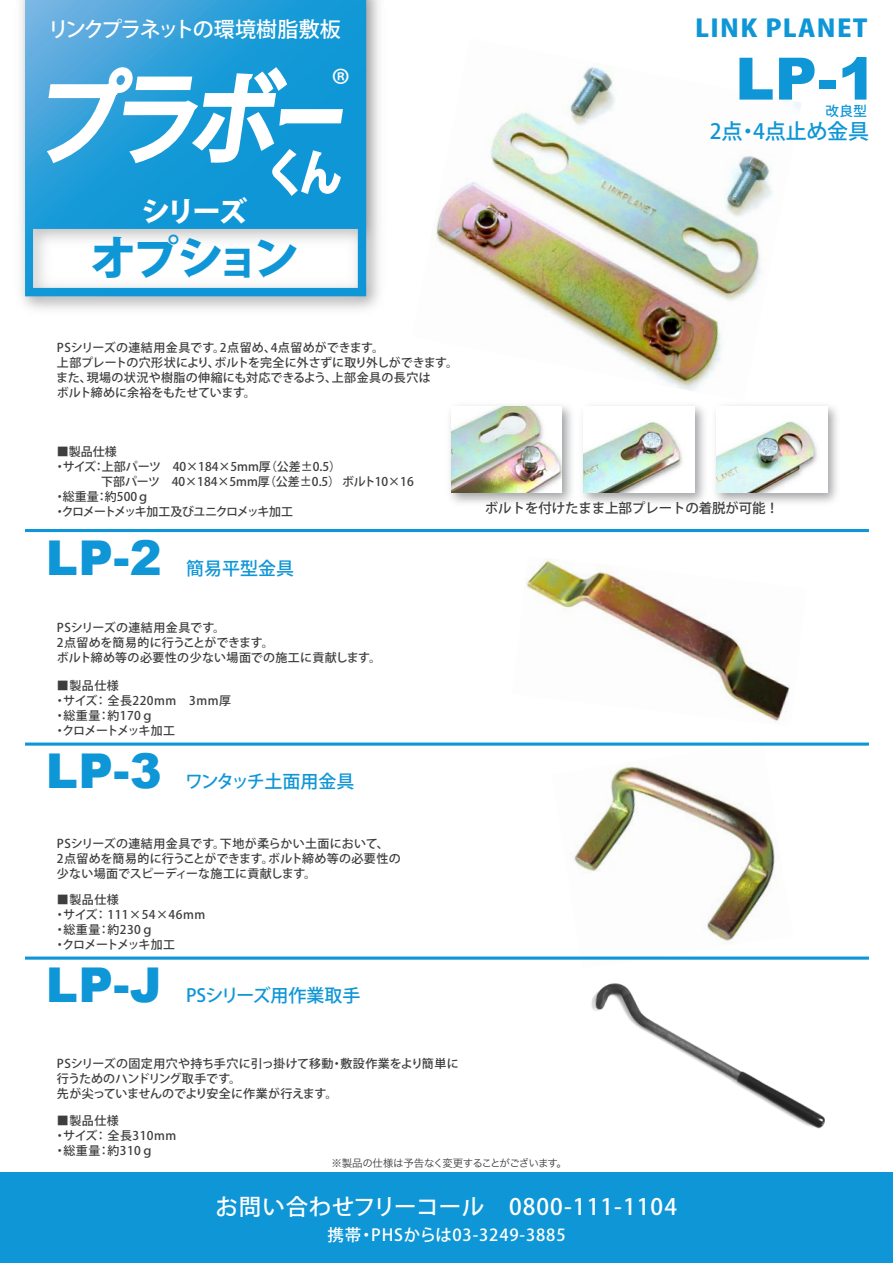
<style>
.page{position:relative;width:893px;height:1263px;background:#fff}
.page>*{position:absolute;margin:0;border:0;box-sizing:border-box;transform-origin:0 0}
.t1{font:italic 500 98.1px "Koz Go Pr 6 N";color:#fff;scale:.9 1}
.t2{font:900 58.5px "Arial";color:#0e96d6}
.t3{font:900 48px "Arial";color:#0e96d6}
.t4{font:800 46.5px "Koz Go Pr 6 N";letter-spacing:-.135em;color:#0e96d6}
.t5{font:42px "Koz Go Pro";color:#fff}
.t6{font:800 28.5px "Koz Go Pr 6 N";color:#fff}
.t7{font:800 24px "Koz Go Pro";letter-spacing:.05em;color:#0e96d6;scale:1.1 1}
.t8{font:500 22.5px "Koz Go Pr 6 N";letter-spacing:.04em;color:#fff}
.t9{font:500 21px "Koz Go Pr 6 N";letter-spacing:-.08em;color:#fff}
.t10{font:500 21px "Koz Go Pro";color:#0e96d6}
.t11{font:500 18px "Koz Go Pro";color:#0e96d6}
.t12{font:500 18px "Koz Go Pro";letter-spacing:-.03em;color:#0e96d6}
.t13{font:500 16.5px "Koz Go Pr 6 N";letter-spacing:.05em;color:#fff}
.t14{font:500 13.5px "Koz Go Pr 6 N";letter-spacing:-.01em;color:#3e3e3f}
.t15{font:500 13.5px "Koz Go Pr 6 N";color:#0e96d6}
.t16{font:500 12px/15px "Koz Go Pr 6 N";color:#3e3e3f}
.t17{font:500 12px/15px "Koz Go Pr 6 N";letter-spacing:.02em;color:#3e3e3f}
.t18{font:500 12px/15px "Koz Go Pr 6 N";letter-spacing:.04em;color:#3e3e3f}
.t19{font:10.5px "Hira Kaku Pro N W3";letter-spacing:-.08em;color:#3e3e3f}
</style>
<div class="page">
<img style="left:574px;top:766px;width:201px;height:179px">
<img style="left:526px;top:560px;width:264px;height:161px">
<img style="left:591px;top:983px;width:234px;height:146px">
<div style="left:0;top:1173px;width:893px;height:90px;background:#0e96d6"></div>
<img style="left:21px;top:0;width:358px;height:309px">
<svg style="left:25px;top:0;width:341px;height:296px"></svg>
<svg style="left:33px;top:229px;width:325px;height:59px"></svg>
<svg style="left:36px;top:64px;width:310px;height:134px"></svg>
<img style="left:436px;top:67px;width:365px;height:324px">
<hr style="left:25px;top:529px;width:844px;height:3px;background:#0e96d6">
<svg style="left:25px;top:742px;width:844px;height:4px"></svg>
<svg style="left:25px;top:956px;width:844px;height:4px"></svg>
<img style="left:730px;top:405px;width:107px;height:98px">
<img style="left:730px;top:407px;width:97px;height:86px">
<img style="left:608px;top:405px;width:122px;height:98px">
<img style="left:608px;top:407px;width:87px;height:86px">
<img style="left:417px;top:377px;width:191px;height:156px">
<img style="left:451px;top:407px;width:111px;height:86px">
<h3 class="t9" style="left:48px;top:18px;width:295px">リンクプラネットの環境樹脂敷板</h3>
<h1 class="t1" style="left:31px;top:64px;width:373px">プラボ<sub>くん</sub>ー</h1>
<h3 class="t5" style="left:331px;top:58px;width:21px">®</h3>
<h3 class="t6" style="left:142px;top:195px;width:107px">シリーズ</h3>
<h3 class="t4" style="left:90px;top:231px;width:211px">オプション</h3>
<p class="t16" style="left:56px;top:340px;width:403px">PSシリーズの連結用金具です。2点留め、4点留めができます。<br>上部プレートの穴形状により、ボルトを完全に外さずに取り外しができます。また、現場の状況や樹脂の伸縮にも対応できるよう、上部金具の長穴は<br>ボルト締めに余裕をもたせています。</p>
<p class="t16" style="left:54px;top:444px;width:361px">■製品仕様<br>・サイズ：上部パーツ　40×184×5mm厚（公差±0.5）<br>　　　 下部パーツ　40×184×5mm厚（公差±0.5） ボルト10×16・総重量：約500ｇ<br>・クロメートメッキ加工及びユニクロメッキ加工</p>
<h3 class="t3" style="left:46px;top:523px;width:118px">LP-2</h3>
<h3 class="t11" style="left:186px;top:557px;width:109px">簡易平型金具</h3>
<p class="t17" style="left:57px;top:621px;width:326px">PSシリーズの連結用金具です。<br>2点留めを簡易的に行うことができます。<br>ボルト締め等の必要性の少ない場面での施工に貢献します。</p>
<p class="t18" style="left:54px;top:678px;width:179px">■製品仕様<br>・サイズ： 全長220mm　3mm厚・総重量：約170ｇ<br>・クロメートメッキ加工</p>
<h3 class="t3" style="left:46px;top:736px;width:118px">LP-3</h3>
<h3 class="t12" style="left:185px;top:770px;width:171px">ワンタッチ土面用金具</h3>
<p class="t17" style="left:57px;top:836px;width:345px">PSシリーズの連結用金具です。下地が柔らかい土面において、<br>2点留めを簡易的に行うことができます。ボルト締め等の必要性の少ない場面でスピーディーな施工に貢献します。</p>
<p class="t18" style="left:54px;top:893px;width:165px">■製品仕様<br>・サイズ： 111×54×46mm　・総重量：約230ｇ<br>・クロメートメッキ加工</p>
<h3 class="t3" style="left:46px;top:950px;width:118px">LP-J</h3>
<h3 class="t11" style="left:186px;top:984px;width:176px">PSシリーズ用作業取手</h3>
<p class="t16" style="left:57px;top:1056px;width:403px">PSシリーズの固定用穴や持ち手穴に引っ掛けて移動・敷設作業をより簡単に行うためのハンドリング取手です。<br>先が尖っていませんのでより安全に作業が行えます。</p>
<h3 class="t7" style="left:695px;top:13px;width:158px">LINK PLANET</h3>
<h2 class="t2" style="left:735px;top:36px;width:143px">LP-1</h2>
<p class="t15" style="left:825px;top:103px;width:43px">改良型</p>
<h3 class="t10" style="left:710px;top:117px;width:161px">2点・4点止め金具</h3>
<p class="t14" style="left:485px;top:500px;width:296px">ボルトを付けたまま上部プレートの着脱が可能！</p>
<p class="t18" style="left:54px;top:1113px;width:124px">■製品仕様<br>・サイズ： 全長310mm・総重量：約310ｇ</p>
<p class="t19" style="left:332px;top:1153px;width:237px">※製品の仕様は予告なく変更することがございます。</p>
<h3 class="t8" style="left:215px;top:1194px;width:463px">お問い合わせフリーコール　0800-111-1104</h3>
<h3 class="t13" style="left:327px;top:1225px;width:240px">携帯・PHSからは03-3249-3885</h3>
</div>
